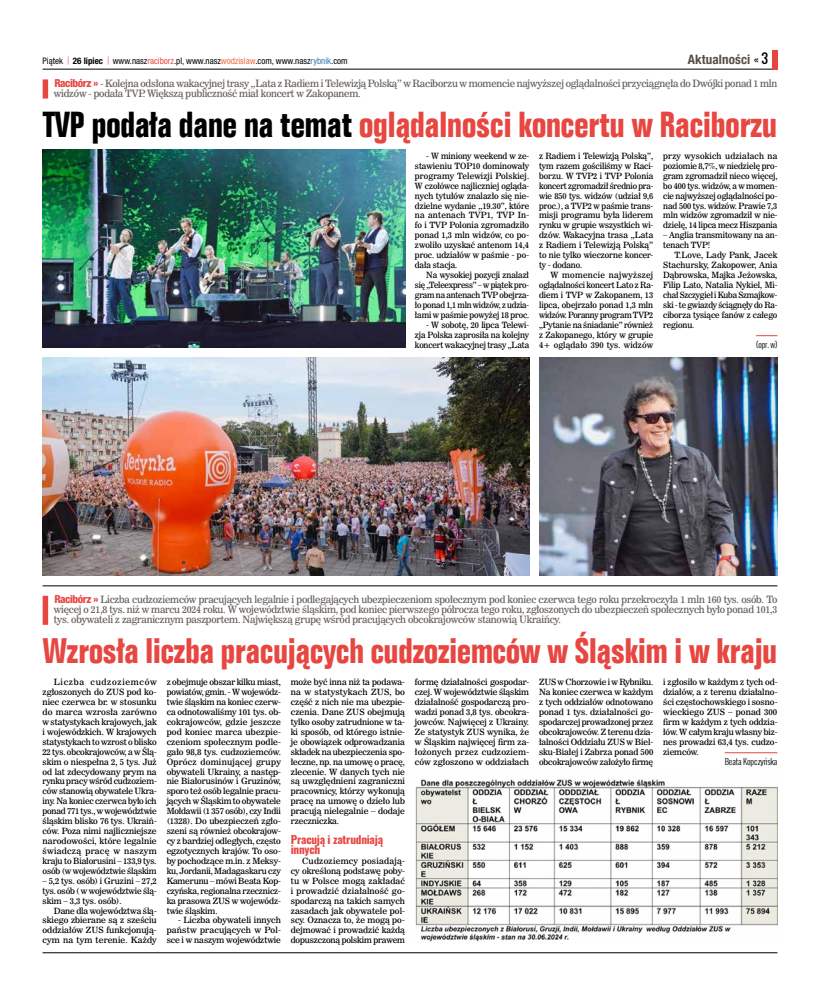
<style>
.page{position:relative;width:820px;height:993px;background:#fff}
.page>*{position:absolute;margin:0;border:0;box-sizing:border-box;transform-origin:0 0}
.t1{font:35.2px "Folio Bd Cn EU Normal";letter-spacing:-.02em;color:#e74641}
.t2{font:34.5px "Folio Bd Cn EU Normal";letter-spacing:-.02em;color:#e74641}
.t3{font:700 condensed 13px "Helvetica Neue LT Pro";letter-spacing:.01em;color:#544d48}
.t4{font:700 11px/9.9px "Oswald";letter-spacing:-.02em;color:#e74641}
.t5{font:10px/9.9px "News 706 EU";letter-spacing:-.02em;color:#66605c}
.t6{font:condensed 9px "Helvetica Neue LT Pro";color:#000}
.t7{font:8.5px/9.9px "News 706 EU";letter-spacing:-.01em;color:#000;text-align:justify}
.t8{font:8.5px/9.9px "News 706 EU";letter-spacing:-.01em;color:#000;text-align:justify;scale:1.05 1}
.t9{font:8.5px/9.9px "News 706 EU";letter-spacing:-.01em;color:#000;text-align:justify;scale:1.04 1}
.t10{font:300 8.5px "Oswald";letter-spacing:-.01em;color:#000}
.s1{font-family:"Oswald";font-weight:300;font-stretch:normal;color:#e74640}
.s2{font-weight:700}
.s3{color:#e74641}
.s4{color:#ec6e44}
.s5{color:#377db3}
.s6{font-weight:400;color:#000}
.s7{font-family:"Oswald";font-weight:400;font-stretch:normal;color:#000}
.s8{font-family:"Helvetica Neue LT Pro";font-weight:800;font-stretch:condensed;font-size:11px;color:#e74641}
.s9{color:#000}
</style>
<div class="page">
<hr style="left:43px;top:951px;width:734px;height:1px;background:#000">
<hr style="left:43px;top:69px;width:734px;height:1px;background:#000">
<div style="left:771px;top:50px;width:6px;height:19px;background:#e74640"></div>
<div style="left:43px;top:79px;width:5px;height:19px;background:#e74641"></div>
<svg style="left:756px;top:335px;width:21px;height:1px"></svg>
<img style="left:43px;top:357px;width:486px;height:218px">
<img style="left:43px;top:150px;width:362px;height:197px">
<img style="left:539px;top:357px;width:238px;height:218px">
<hr style="left:43px;top:585px;width:734px;height:1px;background:#000">
<div style="left:43px;top:595px;width:5px;height:29px;background:#e74641"></div>
<hr style="left:724px;top:752px;width:53px;height:1px;background:#e74641">
<img style="left:415px;top:779px;width:362px;height:163px">
<p class="t6" style="left:43px;top:55px;width:306px">Piątek <span class="s1">|</span> <span class="s2">26 lipiec</span> <span class="s1">|</span> www.nasz<span class="s3">raciborz</span>.pl, www.nasz<span class="s4">wodzislaw</span>.com, www.nasz<span class="s5">rybnik</span>.com</p>
<h3 class="t3" style="left:687px;top:51px;width:81px">Aktualności <span class="s6">«</span> <span class="s7">3</span></h3>
<p class="t5" style="left:54px;top:79px;width:724px"><span class="s8">Racibórz »</span> - Kolejna odsłona wakacyjnej trasy „Lata z Radiem i Telewizją Polską” w Raciborzu w momencie najwyższej oglądalności przyciągnęła do Dwójki ponad 1 mln widzów - podała TVP. Większą publiczność miał koncert w Zakopanem.</p>
<h1 class="t1" style="left:43px;top:102px;width:736px"><span class="s9">TVP podała dane na temat</span> oglądalności koncertu w Raciborzu</h1>
<p class="t7" style="left:415px;top:151px;width:116px;text-indent:11px">- W miniony weekend w ze&shy;stawieniu TOP10 dominowały programy Telewizji Polskiej.<br>W czołówce najliczniej ogląda&shy;nych tytułów znalazło się nie&shy;dzielne wydanie „19.30”, które na antenach TVP1, TVP In&shy;fo i TVP Polonia zgromadziło ponad 1,3 mln widzów, co po&shy;zwoliło uzyskać antenom 14,4 proc. udziałów w paśmie - po&shy;dała stacja.</p>
<p class="t7" style="left:415px;top:270px;width:116px;text-indent:11px">Na wysokiej pozycji znalazł się „Teleexpress” – w piątek pro&shy;gram na antenach TVP obejrza&shy;ło ponad 1,1 mln widzów, z udzia&shy;łami w paśmie powyżej 18 proc.</p>
<p class="t7" style="left:415px;top:320px;width:116px;text-indent:11px">- W sobotę, 20 lipca Telewi&shy;zja Polska zaprosiła na kolejny koncert wakacyjnej trasy „Lata</p>
<p class="t7" style="left:539px;top:151px;width:116px">z Radiem i Telewizją Polską”, tym razem gościliśmy w Raci&shy;borzu. W TVP2 i TVP Polonia koncert zgromadził średnio pra&shy;wie 850 tys. widzów (udział 9,6 proc.), a TVP2 w paśmie trans&shy;misji programu była liderem rynku w grupie wszystkich wi&shy;dzów. Wakacyjna trasa „Lata z Radiem i Telewizją Polską” to nie tylko wieczorne koncer&shy;ty - dodano.</p>
<p class="t7" style="left:539px;top:270px;width:116px;text-indent:11px">W momencie najwyższej oglądalności koncert Lato z Ra&shy;diem i TVP w Zakopanem, 13 lipca, obejrzało ponad 1,3 mln widzów. Poranny program TVP2 „Pytanie na śniadanie” również z Zakopanego, który w grupie 4+ oglądało 390 tys. widzów</p>
<p class="t7" style="left:663px;top:151px;width:116px">przy wysokich udziałach na poziomie 8,7%, w niedzielę pro&shy;gram zgromadził nieco więcej, bo 400 tys. widzów, a w momen&shy;cie najwyższej oglądalności po&shy;nad 500 tys. widzów. Prawie 7,3 mln widzów zgromadził w nie&shy;dzielę, 14 lipca mecz Hiszpania</p>
<p class="t7" style="left:663px;top:231px;width:116px">– Anglia transmitowany na an&shy;tenach TVP!</p>
<p class="t7" style="left:663px;top:250px;width:116px;text-indent:11px">T.Love, Lady Pank, Jacek Stachursky, Zakopower, Ania Dąbrowska, Majka Jeżowska, Filip Lato, Natalia Nykiel, Mi&shy;chał Szczygieł i Kuba Szmajkow&shy;ski - te gwiazdy ściągnęły do Ra&shy;ciborza tysiące fanów z całego regionu.</p>
<p class="t10" style="left:756px;top:338px;width:23px">(opr. w)</p>
<p class="t5" style="left:54px;top:595px;width:724px;text-align:justify"><span class="s8">Racibórz »</span> Liczba cudzoziemców pracujących legalnie i podlegających ubezpieczeniom społecznym pod koniec czerwca tego roku przekroczyła 1 mln 160 tys. osób. To więcej o 21,8 tys. niż w marcu 2024 roku. W województwie śląskim, pod koniec pierwszego półrocza tego roku, zgłoszonych do ubezpieczeń społecznych było ponad 101,3 tys. obywateli z zagranicznym paszportem. Największą grupę wśród pracujących obcokrajowców stanowią Ukraińcy.</p>
<h2 class="t2" style="left:43px;top:628px;width:736px">Wzrosła liczba pracujących cudzoziemców w Śląskim i w kraju</h2>
<p class="t8" style="left:43px;top:677px;width:110px;text-indent:11px">Liczba cudzoziemców zgłoszonych do ZUS pod ko&shy;niec czerwca br. w stosunku do marca wzrosła zarówno w statystykach krajowych, jak i wojewódzkich. W krajowych statystykach to wzrost o blisko 22 tys. obcokrajowców, a w Ślą&shy;skim o niespełna 2, 5 tys. Już od lat zdecydowany prym na rynku pracy wśród cudzoziem&shy;ców stanowią obywatele Ukra&shy;iny. Na koniec czerwca było ich ponad 771 tys., w województwie śląskim blisko 76 tys. Ukraiń&shy;ców. Poza nimi najliczniejsze narodowości, które legalnie świadczą pracę w naszym kraju to Białorusini – 133,9 tys. osób (w województwie śląskim</p>
<p class="t7" style="left:43px;top:875px;width:116px">– 5,2 tys. osób) i Gruzini – 27,2 tys. osób ( w województwie ślą&shy;skim – 3,3 tys. osób).</p>
<p class="t7" style="left:43px;top:905px;width:116px;text-indent:11px">Dane dla województwa ślą&shy;skiego zbierane są z sześciu oddziałów ZUS funkcjonują&shy;cym na tym terenie. Każdy</p>
<p class="t7" style="left:167px;top:677px;width:116px">z obejmuje obszar kilku miast, powiatów, gmin. - W wojewódz&shy;twie śląskim na koniec czerw&shy;ca odnotowaliśmy 101 tys. ob&shy;cokrajowców, gdzie jeszcze pod koniec marca ubezpie&shy;czeniom społecznym podle&shy;gało 98,8 tys. cudzoziemców.<br>Oprócz dominującej grupy obywateli Ukrainy, a następ&shy;nie Białorusinów i Gruzinów, sporo też osób legalnie pracu&shy;jących w Śląskim to obywatele Mołdawii (1 357 osób), czy Indii (1328). Do ubezpieczeń zgło&shy;szeni są również obcokrajow&shy;cy z bardziej odległych, często egzotycznych krajów. To oso&shy;by pochodzące m.in. z Meksy&shy;ku, Jordanii, Madagaskaru czy Kamerunu – mówi Beata Kop&shy;czyńska, regionalna rzecznicz&shy;ka prasowa ZUS w wojewódz&shy;twie śląskim.</p>
<p class="t9" style="left:167px;top:915px;width:111px;text-indent:11px">- Liczba obywateli innych państw pracujących w Pol&shy;sce i w naszym województwie</p>
<p class="t7" style="left:291px;top:677px;width:116px">może być inna niż ta podawa&shy;na w statystykach ZUS, bo część z nich nie ma ubezpie&shy;czenia. Dane ZUS obejmują tylko osoby zatrudnione w ta&shy;ki sposób, od którego istnie&shy;je obowiązek odprowadzania składek na ubezpieczenia spo&shy;łeczne, np. na umowę o pracę, zlecenie. W danych tych nie są uwzględnieni zagraniczni pracownicy, którzy wykonują pracę na umowę o dzieło lub pracują nielegalnie – dodaje rzeczniczka.</p>
<p class="t4" style="left:291px;top:833px;width:94px">Pracują i zatrudniają innych</p>
<p class="t8" style="left:291px;top:856px;width:110px;text-indent:11px">Cudzoziemcy posiadają&shy;cy określoną podstawę poby&shy;tu w Polsce mogą zakładać i prowadzić działalność go&shy;spodarczą na takich samych zasadach jak obywatele pol&shy;scy. Oznacza to, że mogą po&shy;dejmować i prowadzić każdą dopuszczoną polskim prawem</p>
<p class="t7" style="left:415px;top:677px;width:116px">formę działalności gospodar&shy;czej. W województwie śląskim działalność gospodarczą pro&shy;wadzi ponad 3,8 tys. obcokra&shy;jowców. Najwięcej z Ukrainy.<br>Ze statystyk ZUS wynika, że w Śląskim najwięcej firm za&shy;łożonych przez cudzoziem&shy;ców zgłoszono w oddziałach</p>
<p class="t7" style="left:539px;top:677px;width:116px">ZUS w Chorzowie i w Rybniku.<br>Na koniec czerwca w każdym z tych oddziałów odnotowano ponad 1 tys. działalności go&shy;spodarczej prowadzonej przez obcokrajowców. Z terenu dzia&shy;łalności Oddziału ZUS w Biel&shy;sku-Białej i Zabrza ponad 500 obcokrajowców założyło firmę</p>
<p class="t7" style="left:663px;top:677px;width:116px">i zgłosiło w każdym z tych od&shy;działów, a z terenu działalno&shy;ści częstochowskiego i sosno&shy;wieckiego ZUS – ponad 300 firm w każdym z tych oddzia&shy;łów. W całym kraju własny biz&shy;nes prowadzi 63,4 tys. cudzo&shy;ziemców.</p>
<p class="t10" style="left:724px;top:754px;width:54px">Beata Kopczyńska</p>
</div>
